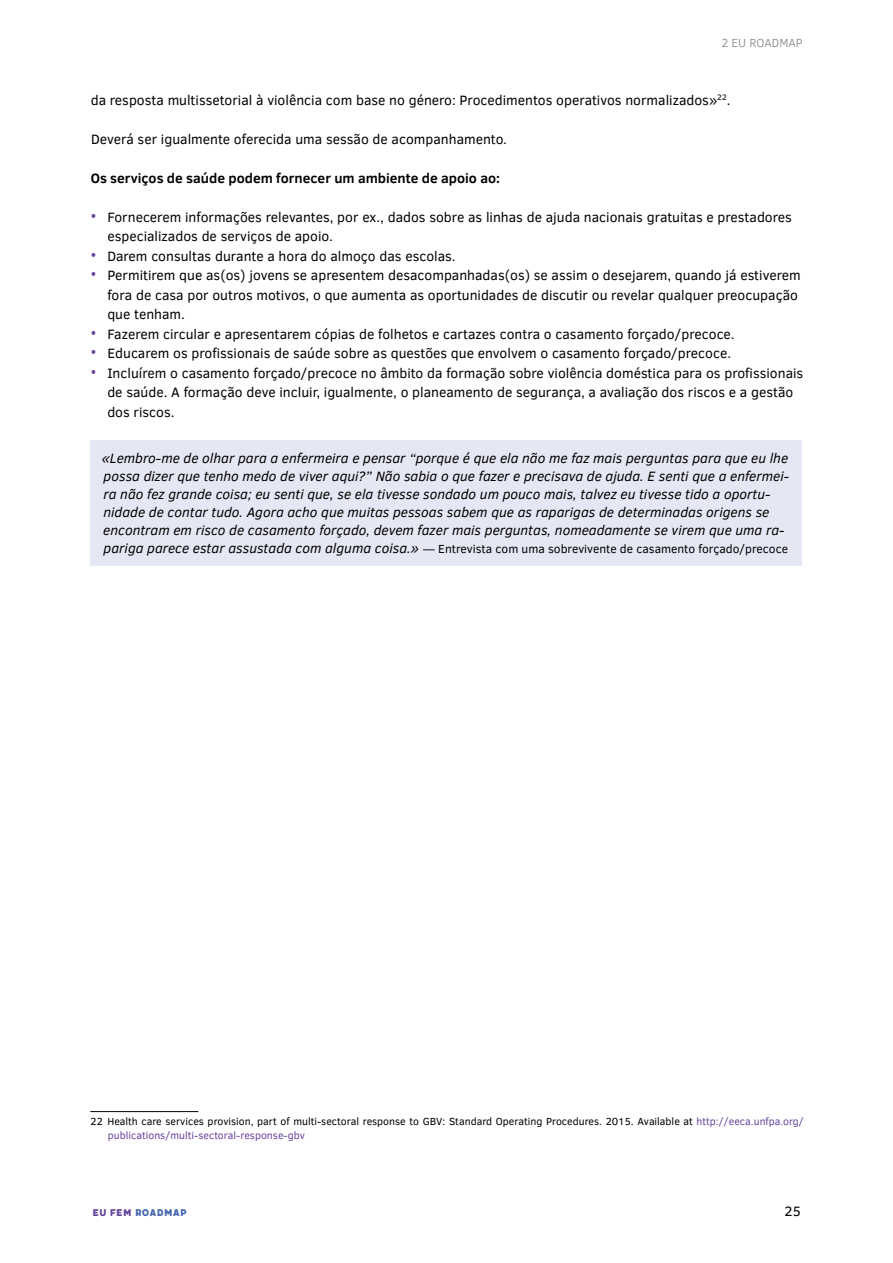
<style>
.page{position:relative;width:893px;height:1263px;background:#fff}
.page>*{position:absolute;margin:0;border:0;box-sizing:border-box;transform-origin:0 0}
.t1{font:13.8px/19.5px "Clear Sans";color:#000}
.t2{font:italic 13.8px/18px "Clear Sans";color:#000}
.t3{font:700 13.8px "Clear Sans";color:#000}
.t4{font:12px "Clear Sans";color:#000}
.t5{font:12px "Meltow San 300";letter-spacing:-.005em;color:#4567b0}
.t6{font:300 12px "Clear Sans";color:#808285}
.t7{font:10.5px/13.5px "Clear Sans";color:#000}
.s1{font-family:"Open Sans";font-size:16.5px;color:#65439a}
.s2{font-style:italic;font-size:13.8px}
.s3{color:#65439a}
</style>
<div class="page">
<div style="left:90px;top:441px;width:712px;height:125px;background:#e6e7f4"></div>
<hr style="left:90px;top:1111px;width:108px;height:1px;background:#000">
<p class="t6" style="left:721px;top:35px;width:83px">2 EU ROADMAP</p>
<p class="t1" style="left:91px;top:90px;width:641px">da resposta multissetorial à violência com base no género: Procedimentos operativos normalizados»<sup>22</sup>.</p>
<p class="t1" style="left:91px;top:129px;width:418px">Deverá ser igualmente oferecida uma sessão de acompanhamento.</p>
<p class="t3" style="left:91px;top:168px;width:411px">Os serviços de saúde podem fornecer um ambiente de apoio ao:</p>
<p class="t1" style="left:107px;top:207px;width:686px;text-indent:-17px"><span class="s1">•</span> Fornecerem informações relevantes, por ex., dados sobre as linhas de ajuda nacionais gratuitas e prestadores especializados de serviços de apoio.</p>
<p class="t1" style="left:90px;top:246px;width:367px"><span class="s1">•</span> Darem consultas durante a hora do almoço das escolas.</p>
<p class="t1" style="left:107px;top:265px;width:695px;text-indent:-17px"><span class="s1">•</span> Permitirem que as(os) jovens se apresentem desacompanhadas(os) se assim o desejarem, quando já estiverem fora de casa por outros motivos, o que aumenta as oportunidades de discutir ou revelar qualquer preocupação que tenham.</p>
<p class="t1" style="left:90px;top:324px;width:646px"><span class="s1">•</span> Fazerem circular e apresentarem cópias de folhetos e cartazes contra o casamento forçado/precoce.</p>
<p class="t1" style="left:90px;top:343px;width:642px"><span class="s1">•</span> Educarem os profissionais de saúde sobre as questões que envolvem o casamento forçado/precoce.</p>
<p class="t1" style="left:107px;top:363px;width:697px;text-indent:-17px"><span class="s1">•</span> Incluírem o casamento forçado/precoce no âmbito da formação sobre violência doméstica para os profissionais de saúde. A formação deve incluir, igualmente, o planeamento de segurança, a avaliação dos riscos e a gestão dos riscos.</p>
<p class="t2" style="left:102px;top:449px;width:689px">«Lembro-me de olhar para a enfermeira e pensar “porque é que ela não me faz mais perguntas para que eu lhe possa dizer que tenho medo de viver aqui?” Não sabia o que fazer e precisava de ajuda. E senti que a enfermei&shy;ra não fez grande coisa; eu senti que, se ela tivesse sondado um pouco mais, talvez eu tivesse tido a oportu&shy;nidade de contar tudo. Agora acho que muitas pessoas sabem que as raparigas de determinadas origens se encontram em risco de casamento forçado, devem fazer mais perguntas, nomeadamente se virem que uma ra-</p>
<p class="t4" style="left:104px;top:541px;width:686px"><span class="s2">pariga parece estar assustada com alguma coisa.»</span> — Entrevista com uma sobrevivente de casamento forçado/precoce</p>
<p class="t7" style="left:108px;top:1115px;width:698px;text-indent:-17px">22 Health care services provision, part of multi-sectoral response to GBV: Standard Operating Procedures. 2015. Available at <span class="s3">http://eeca.unfpa.org/ publications/multi-sectoral-response-gbv</span></p>
<p class="t5" style="left:92px;top:1205px;width:96px"><span class="s3">EU FEM</span> ROADMAP</p>
<p class="t1" style="left:785px;top:1201px;width:18px">25</p>
</div>
